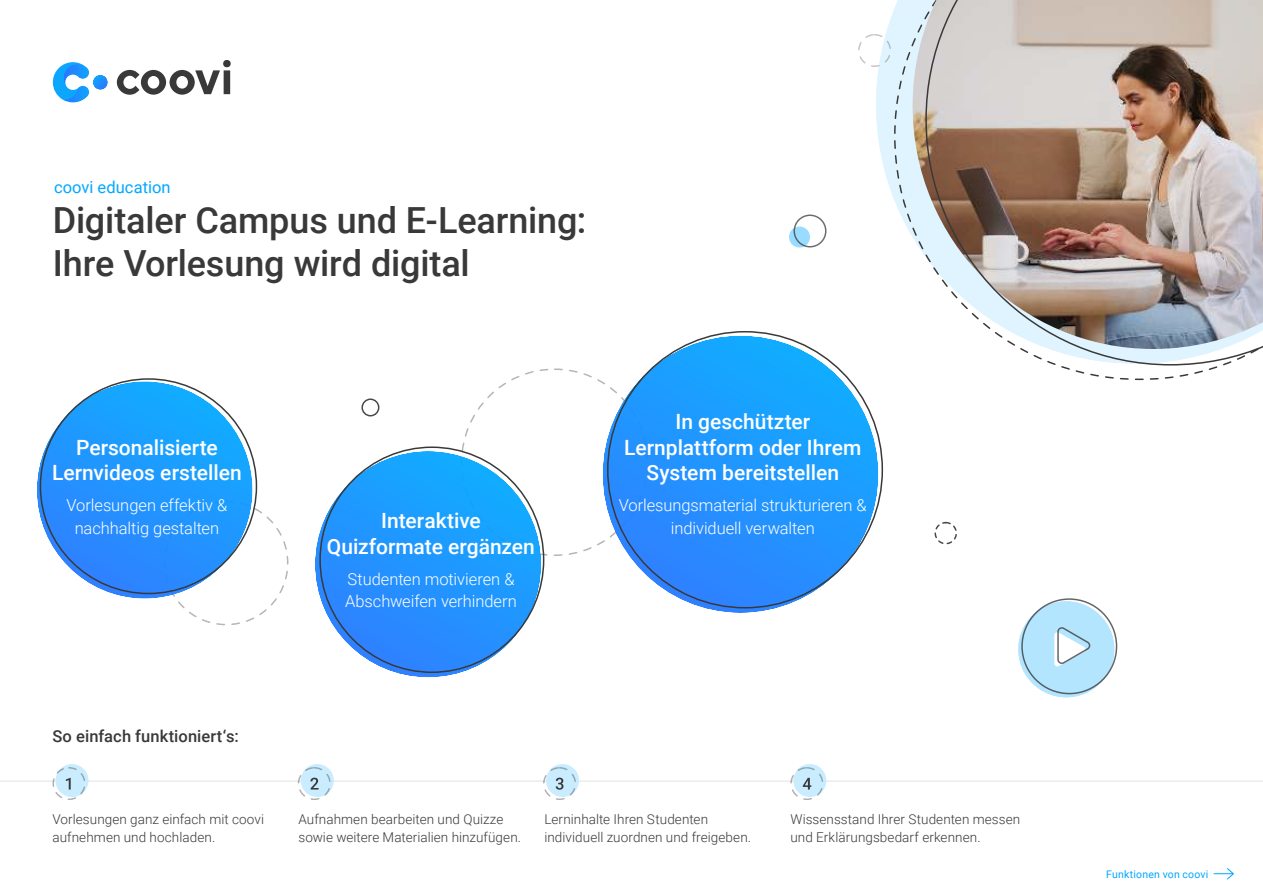
<style>
.page{position:relative;width:1263px;height:893px;background:#fff}
.page>*{position:absolute;margin:0;border:0;box-sizing:border-box;transform-origin:0 0}
.t1{font:500 36px/43.5px "Roboto";letter-spacing:-.005em;color:#393939}
.t2{font:500 21px/25.5px "Roboto";color:#fff;text-align:center}
.t3{font:300 16.5px/22.5px "Roboto";letter-spacing:-.005em;color:#fff;text-align:center}
.t4{font:500 16.5px "Roboto";letter-spacing:.005em;color:#393939}
.t5{font:16.5px "Roboto";letter-spacing:.005em;color:#01a8ff}
.t6{font:300 13.5px/18px "Roboto";letter-spacing:.005em;color:#393939}
.t7{font:10.5px "Roboto";letter-spacing:.02em;color:#01a8ff}
</style>
<div class="page">
<hr style="left:0;top:780px;width:1263px;height:2px;background:#393939">
<div style="left:793px;top:764px;width:33px;height:33px;background:#c9edff;border-radius:50%"></div>
<div style="left:790px;top:767px;width:33px;height:33px;border:2px dashed #393939;border-radius:50%"></div>
<svg style="left:803px;top:778px;width:8px;height:11px"></svg>
<div style="left:301px;top:764px;width:33px;height:33px;background:#c9edff;border-radius:50%"></div>
<div style="left:298px;top:767px;width:33px;height:33px;border:2px dashed #393939;border-radius:50%"></div>
<svg style="left:310px;top:778px;width:9px;height:11px"></svg>
<svg style="left:876px;top:10px;width:18px;height:189px"></svg>
<svg style="left:894px;top:0;width:324px;height:380px"></svg>
<div style="left:858px;top:34px;width:33px;height:33px;border:1px dashed #393939;border-radius:50%"></div>
<div style="left:315px;top:451px;width:226px;height:226px;background:linear-gradient(to bottom,#15acff,#2e7ef5);border-radius:50%"></div>
<svg style="left:37px;top:381px;width:216px;height:218px;background:#2296fb"></svg>
<div style="left:602px;top:335px;width:276px;height:278px;background:linear-gradient(to bottom,#16acff,#2f80f7);border-radius:50%"></div>
<svg style="left:117px;top:60px;width:114px;height:35px"></svg>
<svg style="left:53px;top:62px;width:55px;height:40px"></svg>
<div style="left:934px;top:522px;width:23px;height:22px;border:2px dashed #393939;border-radius:50%"></div>
<div style="left:1018px;top:601px;width:96px;height:96px;background:#b3e5ff;border-radius:50%"></div>
<div style="left:1018px;top:601px;width:96px;height:96px;border:2px solid #01a8ff;border-radius:50%"></div>
<div style="left:1021px;top:598px;width:96px;height:96px;border:2px solid #393939;border-radius:50%"></div>
<svg style="left:1054px;top:627px;width:36px;height:40px"></svg>
<svg style="left:789px;top:227px;width:21px;height:21px"></svg>
<div style="left:793px;top:215px;width:33px;height:33px;border:2px solid #393939;border-radius:50%"></div>
<div style="left:361px;top:398px;width:18px;height:18px;border:2px solid #393939;border-radius:50%"></div>
<div style="left:56px;top:764px;width:32px;height:33px;background:#c9edff;border-radius:50%"></div>
<svg style="left:53px;top:767px;width:32px;height:33px"></svg>
<div style="left:546px;top:764px;width:33px;height:33px;background:#c9edff;border-radius:50%"></div>
<div style="left:543px;top:767px;width:33px;height:33px;border:2px dashed #393939;border-radius:50%"></div>
<svg style="left:556px;top:778px;width:7px;height:12px"></svg>
<svg style="left:1214px;top:868px;width:20px;height:11px"></svg>
<img style="left:912px;top:0;width:13px;height:349px">
<img style="left:925px;top:0;width:338px;height:366px">
<p class="t5" style="left:54px;top:178px;width:118px">coovi education</p>
<h1 class="t1" style="left:53px;top:201px;width:535px">Digitaler Campus und E-Learning:<br>Ihre Vorlesung wird digital</h1>
<h2 class="t2" style="left:52px;top:436px;width:191px">Personalisierte<br>Lernvideos erstellen</h2>
<p class="t3" style="left:67px;top:496px;width:162px">Vorlesungen effektiv &amp; nachhaltig gestalten</p>
<p class="t4" style="left:52px;top:730px;width:188px">So einfach funktioniert‘s:</p>
<h2 class="t2" style="left:327px;top:510px;width:209px">Interaktive<br>Quizformate ergänzen</h2>
<p class="t3" style="left:345px;top:569px;width:173px;text-align:left">Studenten motivieren &amp;<br>Abschweifen verhindern</p>
<h2 class="t2" style="left:624px;top:411px;width:239px">In geschützter<br>Lernplattform oder Ihrem<br>System bereitstellen</h2>
<p class="t3" style="left:619px;top:496px;width:249px">Vorlesungsmaterial strukturieren &amp; individuell verwalten</p>
<p class="t6" style="left:52px;top:811px;width:213px">Vorlesungen ganz einfach mit coovi aufnehmen und hochladen.</p>
<p class="t6" style="left:298px;top:811px;width:224px">Aufnahmen bearbeiten und Quizze sowie weitere Materialien hinzufügen.</p>
<p class="t6" style="left:544px;top:811px;width:208px">Lerninhalte Ihren Studenten individuell zuordnen und freigeben.</p>
<p class="t6" style="left:790px;top:811px;width:231px">Wissensstand Ihrer Studenten messen und Erklärungsbedarf erkennen.</p>
<p class="t7" style="left:1106px;top:868px;width:104px">Funktionen von coovi</p>
</div>
